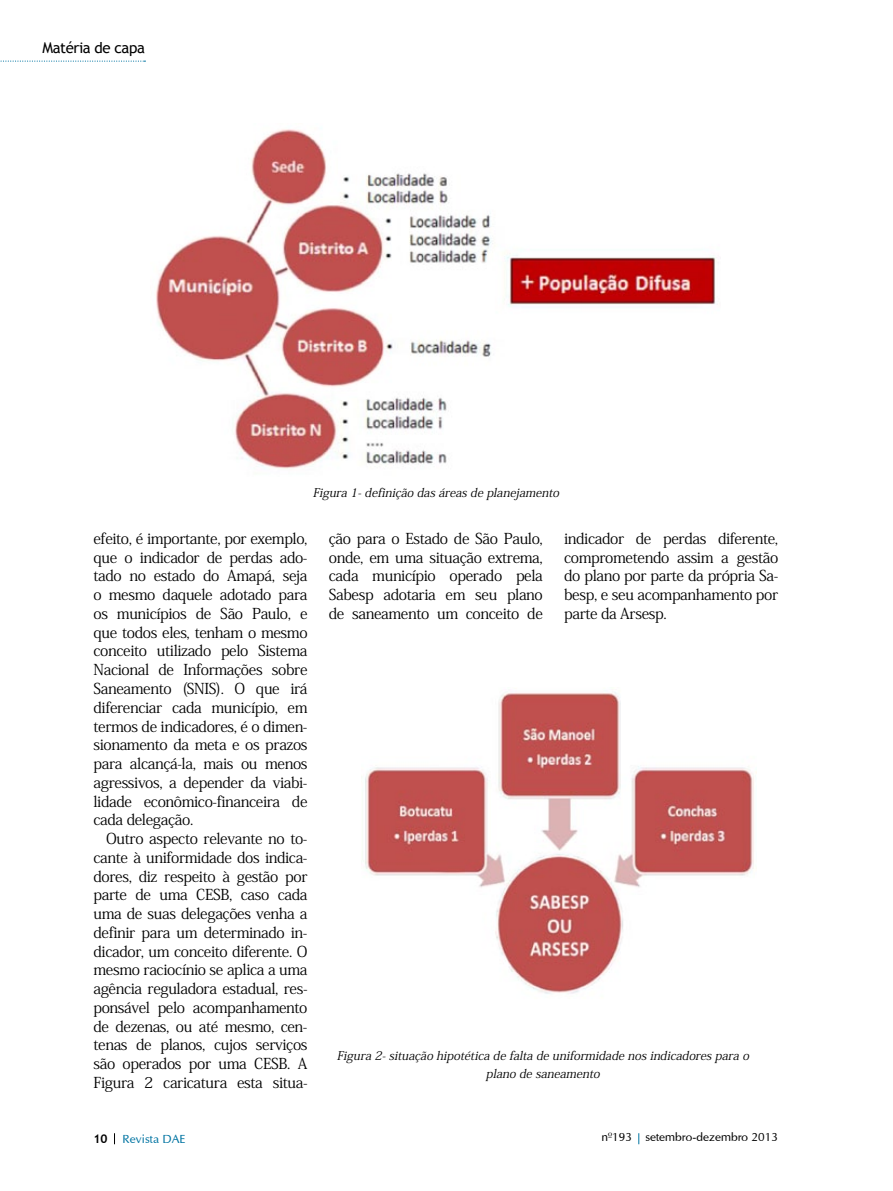
<style>
.page{position:relative;width:893px;height:1191px;background:#fff}
.page>*{position:absolute;margin:0;border:0;box-sizing:border-box;transform-origin:0 0}
.t1{font:15px/18.8px "Koz Min Pro";letter-spacing:-.025em;color:#000;text-align:justify}
.t2{font:15px "Trebuchet MS";letter-spacing:-.025em;color:#000}
.t3{font:italic 12px/18.8px "Koz Min Pro";color:#000;text-align:center}
.t4{font:12px "Optima";color:#000}
.t5{font:12px "Optima";color:#0074a2}
.t6{font:700 12px "Trebuchet MS";color:#000}
</style>
<div class="page">
<svg style="left:0;top:61px;width:145px;height:1px"></svg>
<img style="left:156px;top:129px;width:560px;height:340px">
<img style="left:365px;top:692px;width:389px;height:302px">
<p class="t2" style="left:42px;top:39px;width:104px">Matéria de capa</p>
<p class="t3" style="left:313px;top:483px;width:251px">Figura 1-definição dasáreasde planej amento</p>
<p class="t1" style="left:93px;top:528px;width:216px">efeito, é importante, por exemplo, que o indicador de perdas ado&shy;tado no estado do Amapá, seja o mesmo daquele adotado para os municípios de São Paulo, e que todos eles, tenham o mesmo conceito utilizado pelo Sistema Nacional de Informações sobre Saneamento (SNIS). O que irá diferenciar cada município, em termos de indicadores, é o dimen&shy;sionamento da meta e os prazos para alcançá-la, mais ou menos agressivos, a depender da viabi&shy;lidade econômico-financeira de cada delegação.</p>
<p class="t1" style="left:93px;top:828px;width:216px;text-indent:13px">Outro aspecto relevante no to&shy;cante à uniformidade dos indica&shy;dores, diz respeito à gestão por parte de uma CESB, caso cada uma de suas delegações venha a definir para um determinado in&shy;dicador, um conceito diferente. O mesmo raciocínio se aplica a uma agência reguladora estadual, res&shy;ponsável pelo acompanhamento de dezenas, ou até mesmo, cen&shy;tenas de planos, cujos serviços são operados por uma CESB. A Figura 2 caricatura esta situa-</p>
<p class="t1" style="left:329px;top:528px;width:216px">ção para o Estado de São Paulo, onde, em uma situação extrema, cada município operado pela Sabesp adotaria em seu plano de saneamento um conceito de</p>
<p class="t1" style="left:564px;top:528px;width:216px">indicador de perdas diferente, comprometendo assim a gestão do plano por parte da própria Sa&shy;besp, e seu acompanhamento por parte da Arsesp.</p>
<p class="t3" style="left:337px;top:1045px;width:417px">Figura 2-situação hipotética de falta de uniformidade nosindicadorespara o plano de saneamento</p>
<p class="t6" style="left:94px;top:1131px;width:16px">10</p>
<p class="t5" style="left:123px;top:1131px;width:64px">Revista DAE</p>
<p class="t4" style="left:601px;top:1129px;width:178px">nº193 setembro-dezembro 2013</p>
</div>
